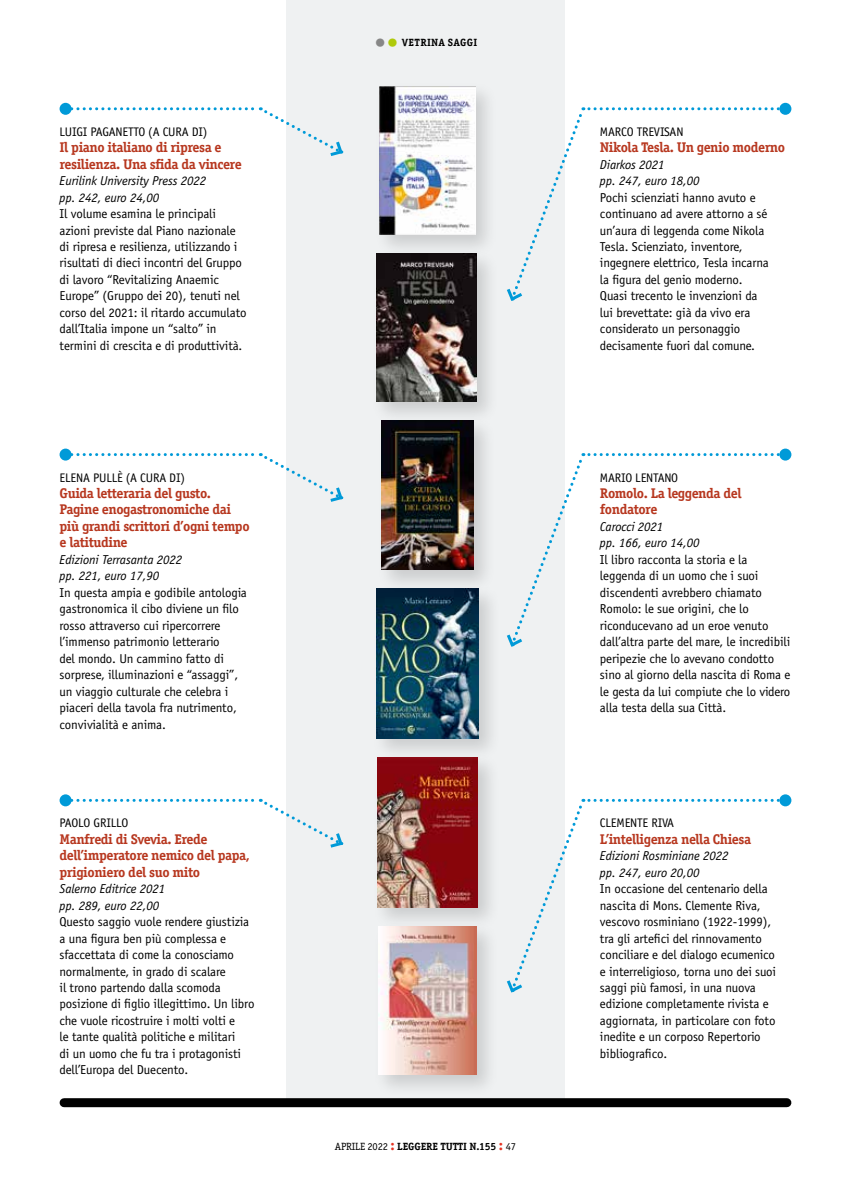
<style>
.page{position:relative;width:851px;height:1191px;background:#fff}
.page>*{position:absolute;margin:0;border:0;box-sizing:border-box;transform-origin:0 0}
.t1{font:700 43.5px "Officina Serif";color:#878787}
.t2{font:700 14.1px/16.5px "Officina Serif";letter-spacing:-.035em;color:#b7371f}
.t3{font:12.9px/16.5px "Officina Sans";letter-spacing:-.01em;color:#000}
.t4{font:italic 12.9px/16.5px "Officina Sans";letter-spacing:-.01em;color:#000}
.t5{font:12.45px "Officina Sans";letter-spacing:-.015em;color:#000}
.t6{font:700 10.5px "Officina Serif";letter-spacing:-.02em;color:#000}
.t7{font:700 10.5px "Officina Serif";letter-spacing:.025em;color:#000}
.s1{color:#afca0b}
.s2{font-weight:400}
.s3{font-family:"Officina Sans";font-size:14.55px;color:#e63323}
</style>
<div class="page">
<div style="left:286px;top:0;width:278px;height:1098px;background:#eff1f2"></div>
<div style="left:60px;top:103px;width:12px;height:12px;background:#009ad8;border-radius:50%"></div>
<svg style="left:66px;top:107px;width:278px;height:49px"></svg>
<svg style="left:507px;top:107px;width:276px;height:196px"></svg>
<div style="left:779px;top:103px;width:12px;height:12px;background:#009ad8;border-radius:50%"></div>
<div style="left:60px;top:448px;width:12px;height:12px;background:#009ad8;border-radius:50%"></div>
<svg style="left:66px;top:453px;width:278px;height:49px"></svg>
<svg style="left:507px;top:453px;width:279px;height:196px"></svg>
<div style="left:779px;top:448px;width:12px;height:12px;background:#009ad8;border-radius:50%"></div>
<div style="left:60px;top:794px;width:12px;height:12px;background:#009ad8;border-radius:50%"></div>
<svg style="left:66px;top:799px;width:278px;height:49px"></svg>
<svg style="left:506px;top:799px;width:280px;height:195px"></svg>
<div style="left:779px;top:794px;width:12px;height:12px;background:#009ad8;border-radius:50%"></div>
<div style="left:64px;top:1098px;width:722px;height:9px;background:#000"></div>
<div style="left:373px;top:920px;width:126px;height:177px;background:#000;opacity:.15"></div>
<img style="left:378px;top:930px;width:98px;height:144px">
<div style="left:372px;top:751px;width:128px;height:179px;background:#000;opacity:.15"></div>
<img style="left:377px;top:761px;width:100px;height:146px">
<div style="left:371px;top:583px;width:130px;height:178px;background:#000;opacity:.15"></div>
<img style="left:376px;top:593px;width:102px;height:145px">
<div style="left:376px;top:415px;width:120px;height:178px;background:#000;opacity:.15"></div>
<img style="left:381px;top:425px;width:92px;height:145px">
<div style="left:371px;top:248px;width:129px;height:177px;background:#000;opacity:.15"></div>
<img style="left:376px;top:258px;width:100px;height:144px">
<div style="left:374px;top:81px;width:124px;height:177px;background:#000;opacity:.15"></div>
<img style="left:379px;top:86px;width:96px;height:148px">
<p class="t5" style="left:60px;top:124px;width:149px">LUIGI PAGANETTO (A CURA DI)</p>
<p class="t2" style="left:60px;top:139px;width:184px">Il piano italiano di ripresa e resilienza. Una sfida da vincere</p>
<p class="t4" style="left:60px;top:173px;width:148px">Eurilink University Press 2022 pp. 242, euro 24,00</p>
<p class="t3" style="left:60px;top:205px;width:188px">Il volume esamina le principali azioni previste dal Piano nazionale di ripresa e resilienza, utilizzando i risultati di dieci incontri del Gruppo di lavoro “Revitalizing Anaemic Europe” (Gruppo dei 20), tenuti nel corso del 2021: il ritardo accumulato dall’Italia impone un “salto” in termini di crescita e di produttività.</p>
<p class="t5" style="left:60px;top:470px;width:127px">ELENA PULLÈ (A CURA DI)</p>
<p class="t2" style="left:60px;top:485px;width:191px">Guida letteraria del gusto.<br>Pagine enogastronomiche dai più grandi scrittori d’ogni tempo e latitudine</p>
<p class="t4" style="left:60px;top:551px;width:124px">Edizioni Terrasanta 2022 pp. 221, euro 17,90</p>
<p class="t3" style="left:60px;top:584px;width:189px">In questa ampia e godibile antologia gastronomica il cibo diviene un filo rosso attraverso cui ripercorrere l’immenso patrimonio letterario<br>del mondo. Un cammino fatto di sorprese, illuminazioni e “assaggi”, un viaggio culturale che celebra i piaceri della tavola fra nutrimento, convivialità e anima.</p>
<p class="t5" style="left:60px;top:816px;width:70px">PAOLO GRILLO</p>
<p class="t2" style="left:60px;top:830px;width:192px">Manfredi di Svevia. Erede dell’imperatore nemico del papa, prigioniero del suo mito</p>
<p class="t4" style="left:60px;top:880px;width:107px">Salerno Editrice 2021 pp. 289, euro 22,00</p>
<p class="t3" style="left:60px;top:913px;width:196px">Questo saggio vuole rendere giustizia a una figura ben più complessa e sfaccettata di come la conosciamo normalmente, in grado di scalare<br>il trono partendo dalla scomoda posizione di figlio illegittimo. Un libro che vuole ricostruire i molti volti e<br>le tante qualità politiche e militari<br>di un uomo che fu tra i protagonisti dell’Europa del Duecento.</p>
<h1 class="t1" style="left:373px;top:4px;width:27px">.<span class="s1">.</span></h1>
<p class="t7" style="left:402px;top:36px;width:77px">VETRINA SAGGI</p>
<p class="t6" style="left:335px;top:1140px;width:182px"><span class="s2">APRILE 2022</span> <span class="s3">:</span> LEGGERE TUTTI N.155 <span class="s3">:</span> <span class="s2">47</span></p>
<p class="t5" style="left:600px;top:124px;width:85px">MARCO TREVISAN</p>
<p class="t2" style="left:600px;top:139px;width:187px">Nikola Tesla. Un genio moderno</p>
<p class="t4" style="left:600px;top:156px;width:101px">Diarkos 2021<br>pp. 247, euro 18,00</p>
<p class="t3" style="left:600px;top:189px;width:170px">Pochi scienziati hanno avuto e continuano ad avere attorno a sé un’aura di leggenda come Nikola<br>Tesla. Scienziato, inventore, ingegnere elettrico, Tesla incarna la figura del genio moderno.<br>Quasi trecento le invenzioni da lui brevettate: già da vivo era considerato un personaggio decisamente fuori dal comune.</p>
<p class="t5" style="left:600px;top:470px;width:80px">MARIO LENTANO</p>
<p class="t2" style="left:600px;top:485px;width:143px">Romolo. La leggenda del fondatore</p>
<p class="t4" style="left:600px;top:518px;width:101px">Carocci 2021<br>pp. 166, euro 14,00</p>
<p class="t3" style="left:600px;top:551px;width:192px">Il libro racconta la storia e la leggenda di un uomo che i suoi discendenti avrebbero chiamato Romolo: le sue origini, che lo riconducevano ad un eroe venuto dall’altra parte del mare, le incredibili peripezie che lo avevano condotto sino al giorno della nascita di Roma e le gesta da lui compiute che lo videro alla testa della sua Città.</p>
<p class="t5" style="left:600px;top:816px;width:76px">CLEMENTE RIVA</p>
<p class="t2" style="left:600px;top:830px;width:153px">L’intelligenza nella Chiesa</p>
<p class="t4" style="left:600px;top:847px;width:130px">Edizioni Rosminiane 2022 pp. 247, euro 20,00</p>
<p class="t3" style="left:600px;top:880px;width:178px">In occasione del centenario della nascita di Mons. Clemente Riva, vescovo rosminiano (1922-1999), tra gli artefici del rinnovamento conciliare e del dialogo ecumenico e interreligioso, torna uno dei suoi saggi più famosi, in una nuova edizione completamente rivista e aggiornata, in particolare con foto inedite e un corposo Repertorio bibliografico.</p>
</div>
